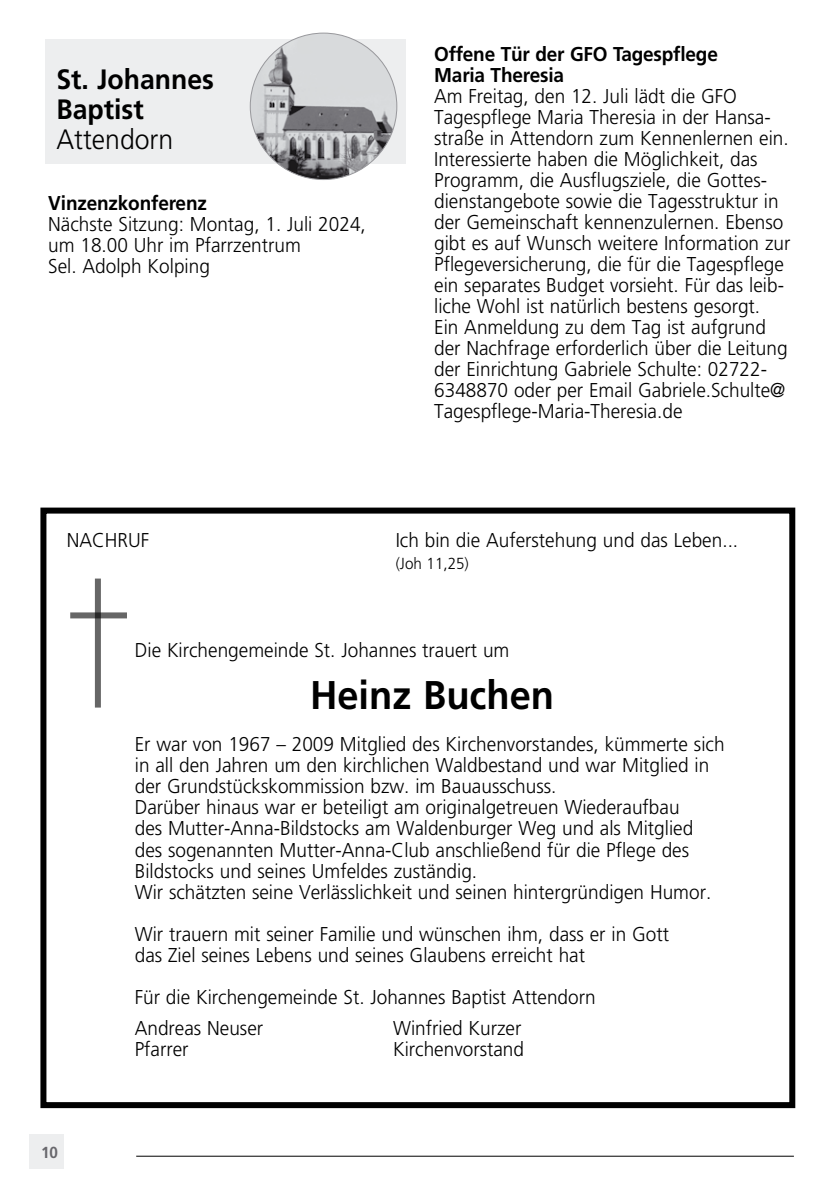
<style>
.page{position:relative;width:840px;height:1191px;background:#fff}
.page>*{position:absolute;margin:0;border:0;box-sizing:border-box;transform-origin:0 0}
.t1{font:700 40px "Frutiger";color:#000;scale:.95 1}
.t2{font:700 28px/30px "Frutiger";color:#000;scale:.95 1}
.t3{font:300 28px "Frutiger";color:#000;scale:.95 1}
.t4{font:300 20px/21px "Frutiger";color:#000;scale:.95 1}
.t5{font:700 20px/21px "Frutiger";letter-spacing:-.01em;color:#000;scale:.95 1}
.t6{font:300 16px "Frutiger";color:#000;scale:.95 1}
.t7{font:700 16px "Frutiger";color:#68676c;scale:.95 1}
</style>
<div class="page">
<div style="left:30px;top:1134px;width:34px;height:34px;background:#edeeef"></div>
<hr style="left:136px;top:1155px;width:657px;height:1px;background:#000">
<div style="left:40px;top:507px;width:754px;height:601px;border:6px solid #000"></div>
<div style="left:95px;top:578px;width:6px;height:129px;background:#666"></div>
<svg style="left:70px;top:612px;width:57px;height:6px"></svg>
<div style="left:45px;top:39px;width:360px;height:125px;background:#edeeef"></div>
<img style="left:250px;top:33px;width:146px;height:146px;border-radius:73px">
<h2 class="t2" style="left:56px;top:64px;width:167px">St. Johannes<br>Baptist</h2>
<h2 class="t3" style="left:56px;top:124px;width:124px">Attendorn</h2>
<p class="t5" style="left:48px;top:192px;width:168px">Vinzenzkonferenz</p>
<p class="t4" style="left:48px;top:213px;width:336px">Nächste Sitzung: Montag, 1. Juli 2024, um 18.00 Uhr im Pfarrzentrum<br>Sel. Adolph Kolping</p>
<p class="t5" style="left:434px;top:43px;width:300px">Offene Tür der GFO Tagespflege<br>Maria Theresia</p>
<p class="t4" style="left:434px;top:85px;width:376px">Am Freitag, den 12. Juli lädt die GFO Tagespflege Maria Theresia in der Hansa&shy;straße in Attendorn zum Kennenlernen ein.<br>Interessierte haben die Möglichkeit, das Programm, die Ausflugsziele, die Gottes&shy;dienstangebote sowie die Tagesstruktur in der Gemeinschaft kennenzulernen. Ebenso gibt es auf Wunsch weitere Information zur Pflegeversicherung, die für die Tagespflege ein separates Budget vorsieht. Für das leib&shy;liche Wohl ist natürlich bestens gesorgt.<br>Ein Anmeldung zu dem Tag ist aufgrund der Nachfrage erforderlich über die Leitung der Einrichtung Gabriele Schulte: 02722- 6348870 oder per Email Gabriele.Schulte@ Tagespflege-Maria-Theresia.de</p>
<p class="t4" style="left:67px;top:530px;width:88px">NACHRUF</p>
<p class="t4" style="left:395px;top:530px;width:362px">Ich bin die Auferstehung und das Leben...</p>
<p class="t6" style="left:395px;top:555px;width:78px">(Joh 11,25)</p>
<p class="t4" style="left:135px;top:640px;width:395px">Die Kirchengemeinde St. Johannes trauert um</p>
<h1 class="t1" style="left:310px;top:672px;width:258px">Heinz Buchen</h1>
<p class="t4" style="left:135px;top:734px;width:622px">Er war von 1967 – 2009 Mitglied des Kirchenvorstandes, kümmerte sich in all den Jahren um den kirchlichen Waldbestand und war Mitglied in der Grundstückskommission bzw. im Bauausschuss.<br>Darüber hinaus war er beteiligt am originalgetreuen Wiederaufbau<br>des Mutter-Anna-Bildstocks am Waldenburger Weg und als Mitglied des sogenannten Mutter-Anna-Club anschließend für die Pflege des Bildstocks und seines Umfeldes zuständig.<br>Wir schätzten seine Verlässlichkeit und seinen hintergründigen Humor.</p>
<p class="t4" style="left:135px;top:923px;width:563px">Wir trauern mit seiner Familie und wünschen ihm, dass er in Gott das Ziel seines Lebens und seines Glaubens erreicht hat</p>
<p class="t4" style="left:135px;top:981px;width:486px;line-height:31px">Für die Kirchengemeinde St. Johannes Baptist Attendorn<br>Andreas Neuser</p>
<p class="t4" style="left:393px;top:1017px;width:136px">Winfried Kurzer</p>
<p class="t7" style="left:41px;top:1143px;width:19px">10</p>
<p class="t4" style="left:135px;top:1038px;width:58px">Pfarrer</p>
<p class="t4" style="left:393px;top:1038px;width:139px">Kirchenvorstand</p>
</div>
